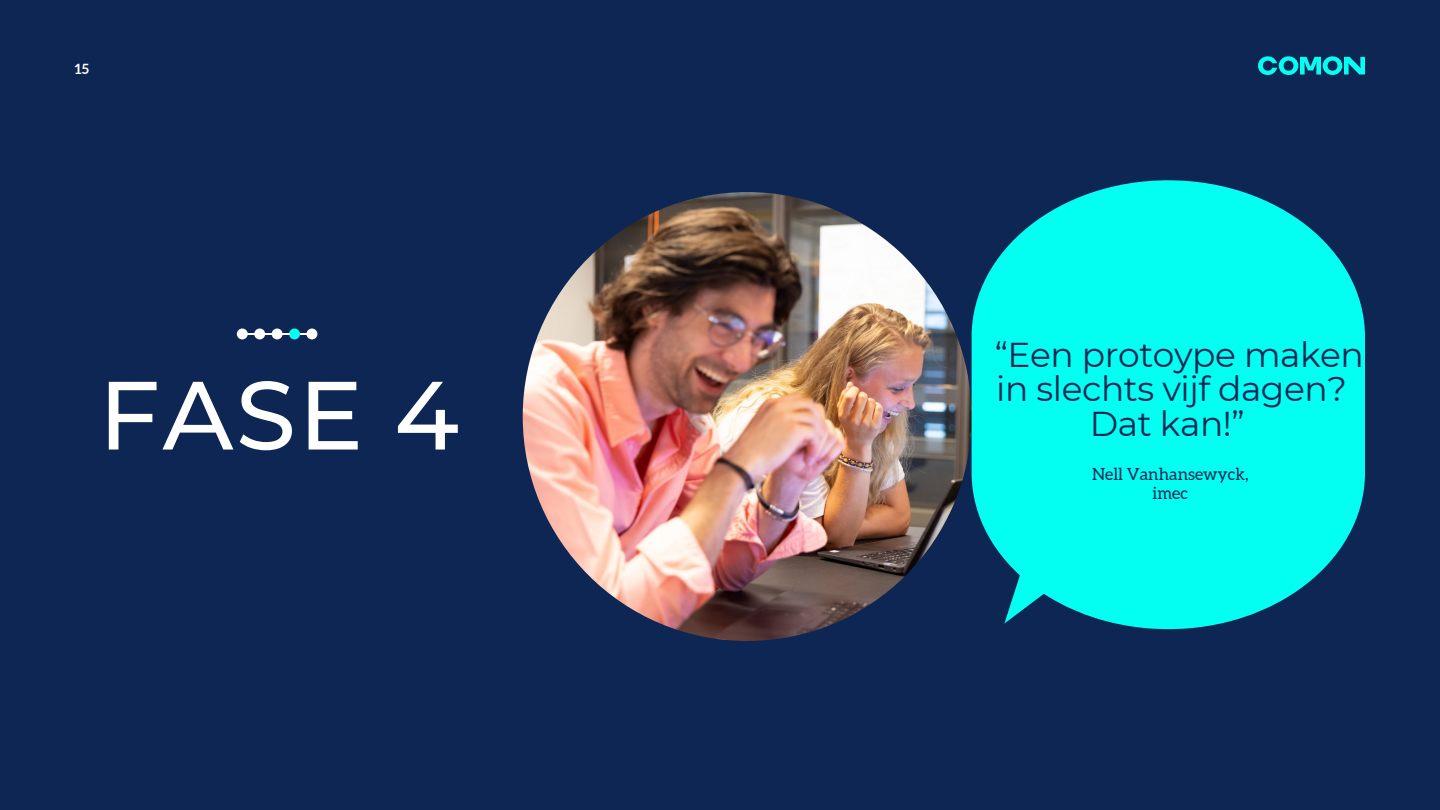
<style>
.page{position:relative;width:1440px;height:810px;background:#0d2654}
.page>*{position:absolute;margin:0;border:0;box-sizing:border-box;transform-origin:0 0}
.t1{font:500 96.68px "Montserrat";color:#fff}
.t2{font:34.42px "Montserrat";letter-spacing:-.015em;color:#0d2654}
.t3{font:16.73px/19.1px "Aleo";color:#0d2654;text-align:center}
.t4{font:700 13.95px "Aleo";color:#fff}
</style>
<div class="page">
<img style="left:523px;top:192px;width:449px;height:449px;border-radius:50%">
<div style="left:237px;top:328px;width:11px;height:11px;background:#fff;border-radius:50%"></div>
<div style="left:254px;top:328px;width:11px;height:11px;background:#fff;border-radius:50%"></div>
<div style="left:272px;top:328px;width:11px;height:11px;background:#fff;border-radius:50%"></div>
<div style="left:289px;top:328px;width:11px;height:11px;background:#03fff2;border-radius:50%"></div>
<div style="left:306px;top:328px;width:11px;height:11px;background:#fff;border-radius:50%"></div>
<svg style="left:972px;top:180px;width:393px;height:449px;background:#04e0db"></svg>
<svg style="left:1004px;top:530px;width:96px;height:94px"></svg>
<svg style="left:1258px;top:56px;width:107px;height:19px"></svg>
<p class="t4" style="left:75px;top:61px;width:16px">15</p>
<h1 class="t1" style="left:99px;top:356px;width:362px">FASE 4</h1>
<h2 class="t2" style="left:995px;top:334px;width:371px">“Een protoype maken</h2>
<h2 class="t2" style="left:996px;top:368px;width:352px">in slechts vijf dagen?</h2>
<h2 class="t2" style="left:1090px;top:402px;width:156px">Dat kan!”</h2>
<p class="t3" style="left:1092px;top:465px;width:158px">Nell Vanhansewyck, imec</p>
</div>
